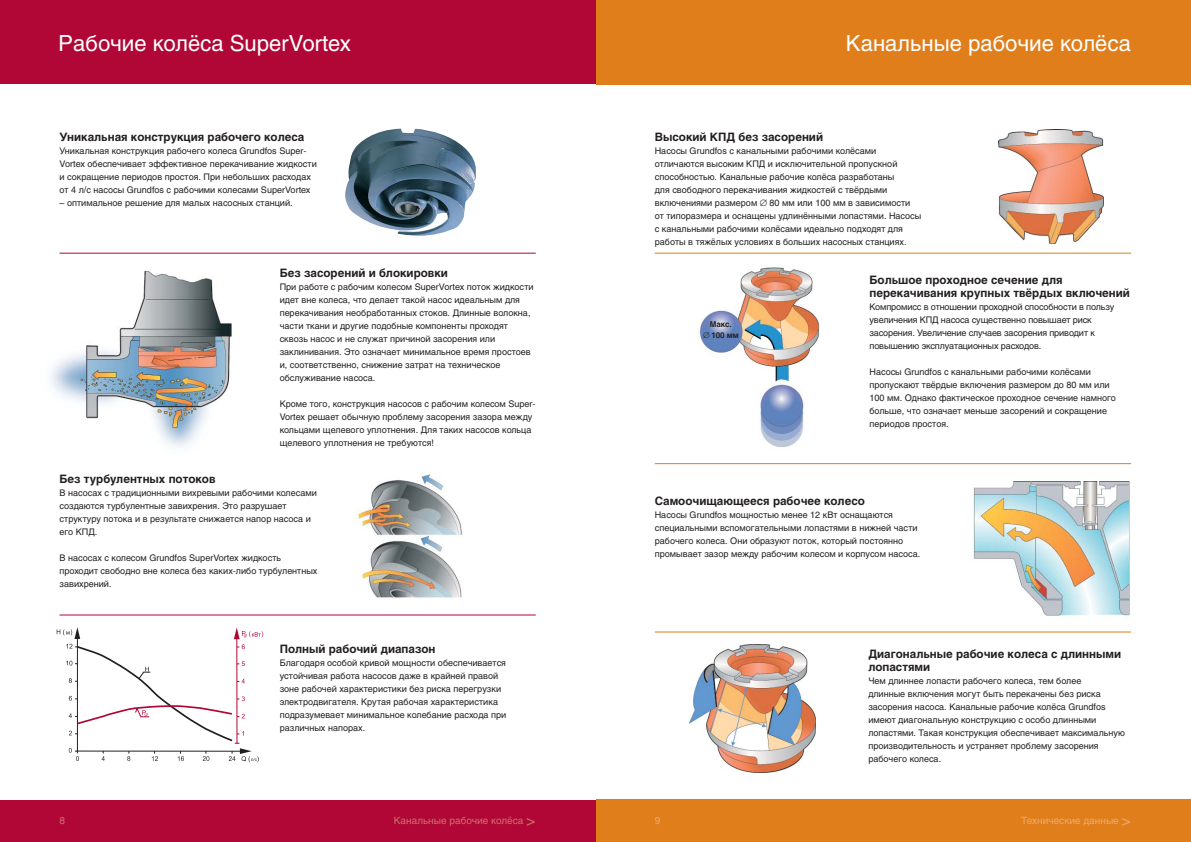
<style>
.page{position:relative;width:1191px;height:842px;background:#fff}
.page>*{position:absolute;margin:0;border:0;box-sizing:border-box;transform-origin:0 0}
.t1{font:22px "Helios";color:#fff}
.t2{font:700 11.5px/13px "Helios";color:#231f20}
.t3{font:10px "Helios";color:#cd706e}
.t4{font:10px "Helios";color:#ecab6d}
.t5{font:9px/13px "Helios";color:#231f20}
.t6{font:700 8px/11px "Helios";letter-spacing:-.015em;color:#231f20;text-align:center}
.s1{font-size:16px}
</style>
<div class="page">
<div style="left:595px;top:0;width:596px;height:84px;background:#df7e1b"></div>
<div style="left:595px;top:800px;width:596px;height:42px;background:#df7e1b"></div>
<img style="left:690px;top:645px;width:125px;height:127px">
<hr style="left:655px;top:253px;width:476px;height:1px;background:#df7e1b">
<hr style="left:655px;top:632px;width:476px;height:1px;background:#df7e1b">
<hr style="left:655px;top:463px;width:476px;height:1px;background:#df7e1b">
<img style="left:699px;top:267px;width:121px;height:180px">
<img style="left:973px;top:481px;width:157px;height:135px">
<img style="left:999px;top:130px;width:105px;height:114px">
<div style="left:0;top:0;width:595px;height:84px;background:#b00736"></div>
<div style="left:0;top:800px;width:595px;height:42px;background:#b00736"></div>
<img style="left:50px;top:128px;width:486px;height:635px">
<img style="left:345px;top:129px;width:131px;height:107px">
<svg style="left:57px;top:627px;width:206px;height:135px"></svg>
<hr style="left:60px;top:253px;width:476px;height:1px;background:#b00736">
<hr style="left:60px;top:615px;width:476px;height:1px;background:#b00736">
<h1 class="t1" style="left:59px;top:34px;width:294px">Рабочие колёса SuperVortex</h1>
<p class="t2" style="left:60px;top:131px;width:246px">Уникальная конструкция рабочего колеса</p>
<p class="t5" style="left:60px;top:145px;width:259px">Уникальная конструкция рабочего колеса Grundfos Super-Vortex обеспечивает эффективное перекачивание жидкости и сокращение периодов простоя. При небольших расходах от 4 л/с насосы Grundfos с рабочими колесами SuperVortex</p>
<p class="t5" style="left:60px;top:197px;width:235px">– оптимальное решение для малых насосных станций.</p>
<p class="t2" style="left:280px;top:268px;width:170px">Без засорений и блокировки</p>
<p class="t5" style="left:280px;top:281px;width:255px">При работе с рабочим колесом SuperVortex поток жидкости идет вне колеса, что делает такой насос идеальным для перекачивания необработанных стоков. Длинные волокна, части ткани и другие подобные компоненты проходят сквозь насос и не служат причиной засорения или заклинивания. Это означает минимальное время простоев и, соответственно, снижение затрат на техническое обслуживание насоса.</p>
<p class="t5" style="left:280px;top:398px;width:257px">Кроме того, конструкция насосов с рабочим колесом Super-Vortex решает обычную проблему засорения зазора между кольцами щелевого уплотнения. Для таких насосов кольца щелевого уплотнения не требуются!</p>
<p class="t2" style="left:60px;top:474px;width:158px">Без турбулентных потоков</p>
<p class="t5" style="left:60px;top:487px;width:259px">В насосах с традиционными вихревыми рабочими колесами создаются турбулентные завихрения. Это разрушает структуру потока и в результате снижается напор насоса и его КПД.</p>
<p class="t5" style="left:60px;top:552px;width:259px">В насосах с колесом Grundfos SuperVortex жидкость проходит свободно вне колеса без каких-либо турбулентных завихрений.</p>
<p class="t2" style="left:280px;top:643px;width:157px">Полный рабочий диапазон</p>
<p class="t5" style="left:280px;top:657px;width:228px">Благодаря особой кривой мощности обеспечивается устойчивая работа насосов даже в крайней правой зоне рабочей характеристики без риска перегрузки электродвигателя. Крутая рабочая характеристика подразумевает минимальное колебание расхода при различных напорах.</p>
<p class="t3" style="left:60px;top:817px;width:7px">8</p>
<p class="t3" style="left:394px;top:817px;width:143px">Канальные рабочие колёса <span class="s1">&gt;</span></p>
<h1 class="t1" style="left:846px;top:34px;width:287px">Канальные рабочие колёса</h1>
<p class="t2" style="left:655px;top:131px;width:170px">Высокий КПД без засорений</p>
<p class="t5" style="left:655px;top:145px;width:268px">Насосы Grundfos с канальными рабочими колёсами отличаются высоким КПД и исключительной пропускной способностью. Канальные рабочие колёса разработаны<br>для свободного перекачивания жидкостей с твёрдыми включениями размером ∅ 80 мм или 100 мм в зависимости от типоразмера и оснащены удлинёнными лопастями. Насосы с канальными рабочими колёсами идеально подходят для работы в тяжёлых условиях в больших насосных станциях.</p>
<p class="t6" style="left:703px;top:319px;width:37px">Макс.<br>∅ 100 мм</p>
<p class="t2" style="left:870px;top:275px;width:262px">Большое проходное сечение для перекачивания крупных твёрдых включений</p>
<p class="t5" style="left:870px;top:301px;width:246px">Компромисс в отношении проходной способности в пользу увеличения КПД насоса существенно повышает риск засорения. Увеличение случаев засорения приводит к повышению эксплуатационных расходов.</p>
<p class="t5" style="left:870px;top:366px;width:248px">Насосы Grundfos с канальными рабочими колёсами пропускают твёрдые включения размером до 80 мм или 100 мм. Однако фактическое проходное сечение намного больше, что означает меньше засорений и сокращение периодов простоя.</p>
<p class="t2" style="left:655px;top:496px;width:212px">Самоочищающееся рабочее колесо</p>
<p class="t5" style="left:655px;top:509px;width:267px">Насосы Grundfos мощностью менее 12 кВт оснащаются специальными вспомогательными лопастями в нижней части рабочего колеса. Они образуют поток, который постоянно промывает зазор между рабочим колесом и корпусом насоса.</p>
<p class="t2" style="left:868px;top:649px;width:254px">Диагональные рабочие колеса с длинными лопастями</p>
<p class="t5" style="left:868px;top:675px;width:258px">Чем длиннее лопасти рабочего колеса, тем более<br>длинные включения могут быть перекачены без риска засорения насоса. Канальные рабочие колёса Grundfos имеют диагональную конструкцию с особо длинными лопастями. Такая конструкция обеспечивает максимальную производительность и устраняет проблему засорения рабочего колеса.</p>
<p class="t4" style="left:655px;top:817px;width:7px">9</p>
<p class="t4" style="left:1021px;top:817px;width:111px">Технические данные <span class="s1">&gt;</span></p>
</div>
